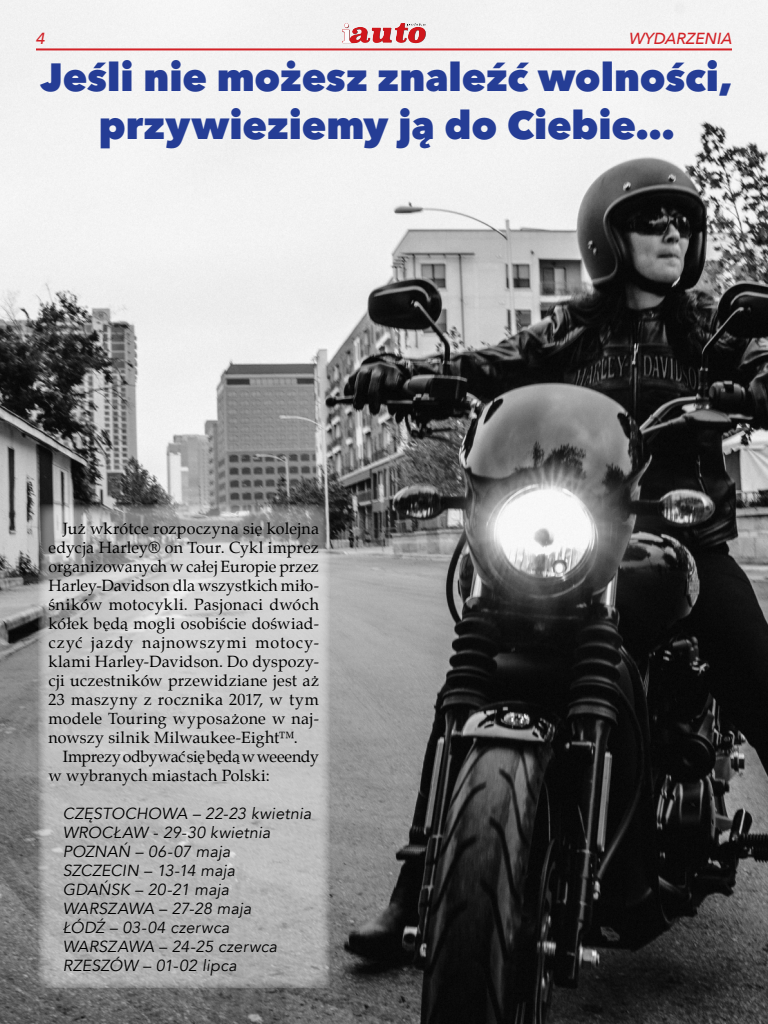
<style>
.page{position:relative;width:768px;height:1024px;background:#fff}
.page>*{position:absolute;margin:0;border:0;box-sizing:border-box;transform-origin:0 0}
.Tytuł_1{font:800 39px/48px "Avenir Next LT Pro";letter-spacing:-.005em;color:#253d95;text-align:center}
.Tekst{font:16px/19px "Palatino";letter-spacing:.005em;color:#000;text-align:justify}
.Pytanie_do_eksperta{font:italic 16px "Avenir";letter-spacing:.01em;color:#000}
.Nadtytuł_strony{font:italic 500 16px "Avenir Next";color:#d22328}
</style>
<div class="page">
<img style="left:0;top:0;width:768px;height:1024px">
<svg style="left:38px;top:504px;width:292px;height:484px;background:#bababa"></svg>
<hr style="left:36px;top:48px;width:696px;height:2px;background:#d22328">
<img style="left:343px;top:23px;width:81px;height:21px">
<p class="Nadtytuł_strony" style="left:682px;top:24px;width:52px">SPORT</p>
<p class="Tytuł_1" style="left:41px;top:53px;width:694px">Jeśli nie możesz znaleźć wolności, przywieziemy ją do Ciebie…</p>
<p class="Nadtytuł_strony" style="left:36px;top:25px;width:11px">4</p>
<p class="Nadtytuł_strony" style="left:629px;top:25px;width:105px">WYDARZENIA</p>
<p class="Tekst" style="left:49px;top:519px;width:272px;text-indent:14px">Już wkrótce rozpoczyna się kolejna edycja Harley® on Tour. Cykl imprez organizowanych w całej Europie przez Harley-Davidson dla wszystkich miło&shy;śników motocykli. Pasjonaci dwóch kółek będą mogli osobiście doświad&shy;czyć jazdy najnowszymi motocy&shy;klami Harley-Davidson. Do dyspozy&shy;cji uczestników przewidziane jest aż 23 maszyny z rocznika 2017, w tym modele Touring wyposażone w naj&shy;nowszy silnik Milwaukee-Eight™.</p>
<p class="Tekst" style="left:49px;top:747px;width:272px;text-indent:14px">Imprezy odbywać się będą w weeendy w wybranych miastach Polski:</p>
<p class="Pytanie_do_eksperta" style="left:63px;top:804px;width:250px">CZĘSTOCHOWA – 22-23 kwietnia</p>
<p class="Pytanie_do_eksperta" style="left:63px;top:823px;width:209px">WROCŁAW - 29-30 kwietnia</p>
<p class="Pytanie_do_eksperta" style="left:63px;top:842px;width:169px">POZNAŃ – 06-07 maja</p>
<p class="Pytanie_do_eksperta" style="left:63px;top:861px;width:174px">SZCZECIN – 13-14 maja</p>
<p class="Pytanie_do_eksperta" style="left:63px;top:880px;width:168px">GDAŃSK – 20-21 maja</p>
<p class="Pytanie_do_eksperta" style="left:63px;top:899px;width:190px">WARSZAWA – 27-28 maja</p>
<p class="Pytanie_do_eksperta" style="left:63px;top:918px;width:168px">ŁÓDŹ – 03-04 czerwca</p>
<p class="Pytanie_do_eksperta" style="left:63px;top:937px;width:216px">WARSZAWA – 24-25 czerwca</p>
<p class="Pytanie_do_eksperta" style="left:63px;top:956px;width:176px">RZESZÓW – 01-02 lipca</p>
</div>
